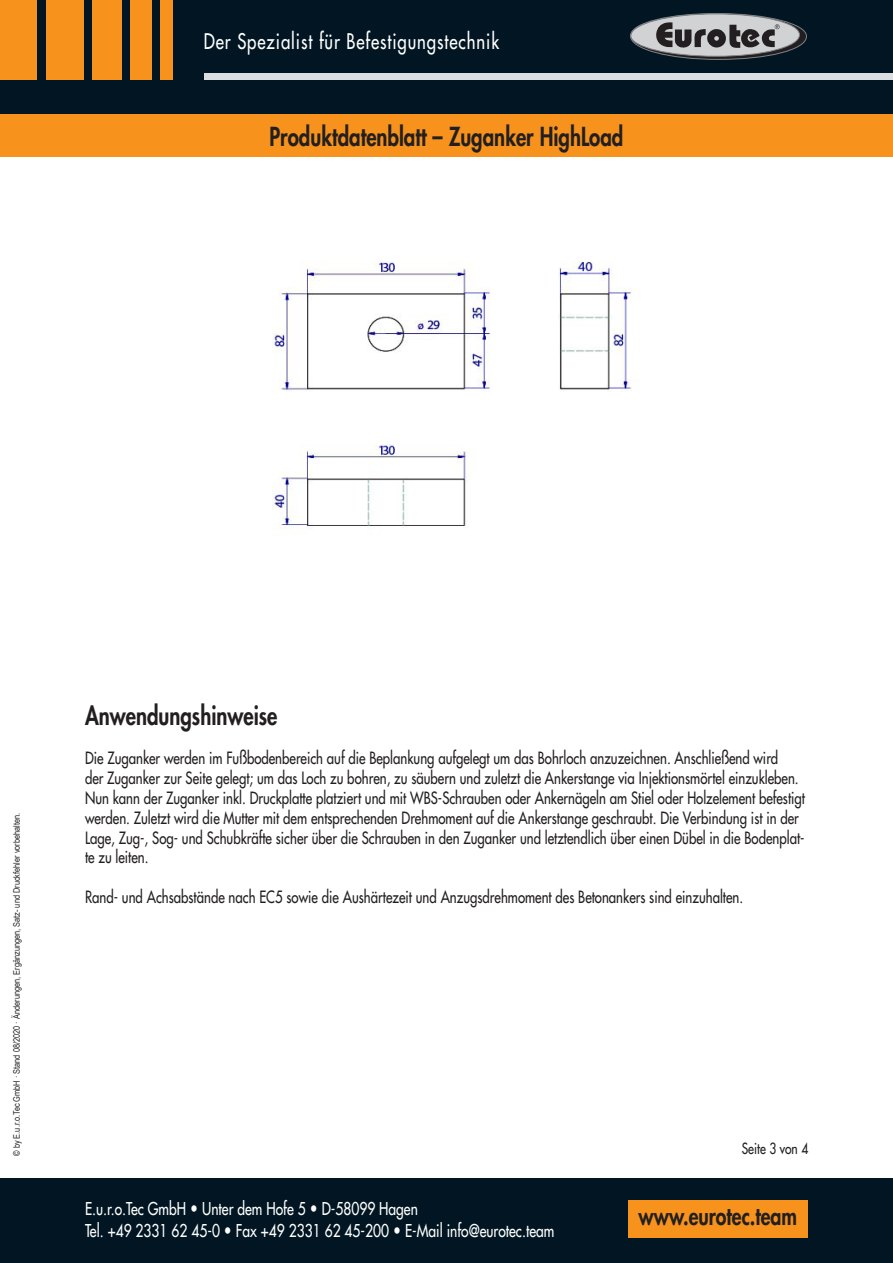
<style>
.page{position:relative;width:893px;height:1263px;background:#fff}
.page>*{position:absolute;margin:0;border:0;box-sizing:border-box;transform-origin:0 0}
.t1{font:800 25.5px "Futura Std";color:#231f20;scale:.8 1}
.t2{font:800 24.3px "Futura Std";color:#231f20;scale:.8 1}
.t3{font:500 21px "Futura Std";letter-spacing:.055em;color:#fff;scale:.8 1}
.t4{font:500 17.25px/22.5px "Futura Std";color:#fff;scale:.8 1}
.t5{font:500 16.5px/19.8px "Futura Std";color:#231f20;scale:.8 1}
.t6{font:500 15px "Futura Std";color:#231f20;scale:.8 1}
.t7{font:9px "Arial Narrow";color:#231f20}
.s1{font-weight:800}
</style>
<div class="page">
<div style="left:0;top:0;width:893px;height:137px;background:#011622"></div>
<div style="left:204px;top:74px;width:689px;height:6px;background:#dcdddf"></div>
<svg style="left:630px;top:13px;width:176px;height:46px"></svg>
<div style="left:631px;top:14px;width:168px;height:42px;background:#d1d2d4;border-radius:50%"></div>
<div style="left:630px;top:14px;width:170px;height:43px;border:1px solid #808285;border-radius:50%"></div>
<div style="left:630px;top:13px;width:177px;height:47px;border:1px solid #808285;border-radius:50%"></div>
<svg style="left:656px;top:22px;width:124px;height:27px"></svg>
<div style="left:0;top:0;width:37px;height:80px;background:#f7931d"></div>
<div style="left:46px;top:0;width:38px;height:80px;background:#f7931d"></div>
<div style="left:92px;top:0;width:30px;height:80px;background:#f7931d"></div>
<div style="left:131px;top:0;width:21px;height:80px;background:#f7931d"></div>
<div style="left:161px;top:0;width:12px;height:80px;background:#f7931d"></div>
<div style="left:0;top:114px;width:893px;height:43px;background:#f7931d"></div>
<div style="left:0;top:1178px;width:893px;height:85px;background:#011622"></div>
<div style="left:628px;top:1200px;width:180px;height:37px;background:#f7931d"></div>
<img style="left:272px;top:261px;width:368px;height:273px">
<p class="t3" style="left:204px;top:28px;width:371px">Der Spezialist für Befestigungstechnik</p>
<h1 class="t1" style="left:269px;top:121px;width:444px">Produktdatenblatt – Zuganker HighLoad</h1>
<p class="t7" style="left:10px;top:1156px;width:345px;rotate:-90deg">© by E.u.r.o.Tec GmbH · Stand 08/2020 · Änderungen, Ergänzungen, Satz- und Druckfehler vorbehalten.</p>
<h1 class="t1" style="left:85px;top:699px;width:242px">Anwendungshinweise</h1>
<p class="t5" style="left:85px;top:748px;width:901px">Die Zuganker werden im Fußbodenbereich auf die Beplankung aufgelegt um das Bohrloch anzuzeichnen. Anschließend wird<br>der Zuganker zur Seite gelegt; um das Loch zu bohren, zu säubern und zuletzt die Ankerstange via Injektionsmörtel einzukleben.<br>Nun kann der Zuganker inkl. Druckplatte platziert und mit WBS-Schrauben oder Ankernägeln am Stiel oder Holzelement befestigt werden. Zuletzt wird die Mutter mit dem entsprechenden Drehmoment auf die Ankerstange geschraubt. Die Verbindung ist in der Lage, Zug-, Sog- und Schubkräfte sicher über die Schrauben in den Zuganker und letztendlich über einen Dübel in die Bodenplat&shy;te zu leiten.</p>
<p class="t5" style="left:85px;top:887px;width:824px">Rand- und Achsabstände nach EC5 sowie die Aushärtezeit und Anzugsdrehmoment des Betonankers sind einzuhalten.</p>
<p class="t6" style="left:742px;top:1139px;width:85px">Seite 3 von 4</p>
<p class="t4" style="left:85px;top:1197px;width:588px">E.u.r.o.Tec GmbH <span class="s1">•</span> Unter dem Hofe 5 <span class="s1">•</span> D-58099 Hagen<br>Tel. +49 2331 62 45-0 <span class="s1">•</span> Fax +49 2331 62 45-200 <span class="s1">•</span> E-Mail info@eurotec.team</p>
<h2 class="t2" style="left:638px;top:1201px;width:200px">www.eurotec.team</h2>
</div>
